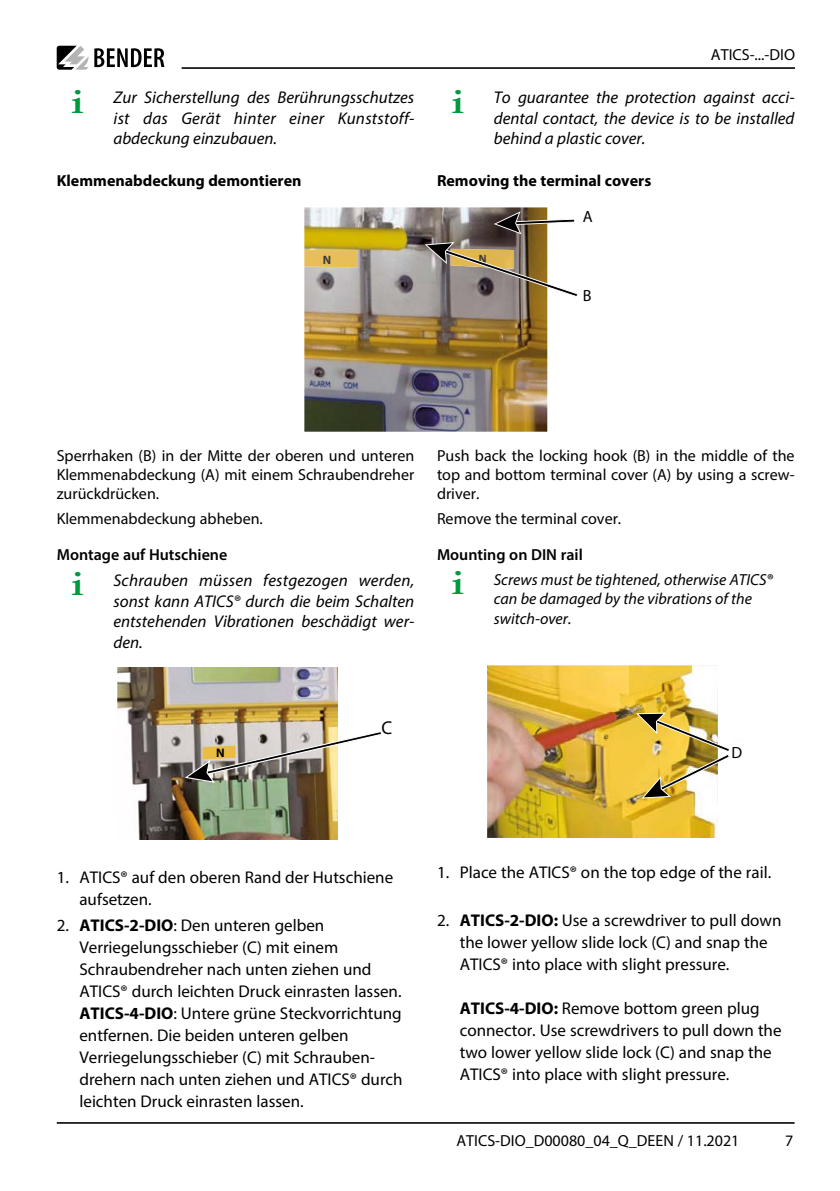
<style>
.page{position:relative;width:840px;height:1191px;background:#fff}
.page>*{position:absolute;margin:0;border:0;box-sizing:border-box;transform-origin:0 0}
.t1{font:700 36px "Garamond";color:#009a3e;scale:1.2 1}
.t2{font:18.6px "Myriad Pro";color:#000}
.t3{font:17px/22px "Myriad Pro";color:#000}
.t4{font:italic 17px/20.4px "Myriad Pro";color:#000;text-align:justify}
.t5{font:16.2px "Myriad Pro";color:#000}
.t6{font:16px/19.2px "Myriad Pro";color:#000;text-align:justify}
.t7{font:italic 16px/19.2px "Myriad Pro";color:#000}
.t8{font:700 16px "Myriad Pro";color:#000}
.t9{font:600 16px "Myriad Pro";color:#000}
.t10{font:700 12.4px "Myriad Pro";color:#000}
.t11{font:700 12.2px "Myriad Pro";color:#3c3b3b}
.t12{font:700 12.2px "Myriad Pro";color:#383736}
.s1{font-family:"Garamond";font-weight:700;font-style:normal;font-size:36px;color:#009a3e}
.s2{font-weight:700}
</style>
<div class="page">
<hr style="left:57px;top:1122px;width:737px;height:1px;background:#000">
<hr style="left:182px;top:67px;width:611px;height:2px;background:#000">
<svg style="left:57px;top:46px;width:107px;height:24px"></svg>
<img style="left:304px;top:207px;width:243px;height:225px">
<svg style="left:493px;top:211px;width:82px;height:23px"></svg>
<img style="left:304px;top:250px;width:52px;height:17px">
<svg style="left:323px;top:256px;width:7px;height:8px"></svg>
<svg style="left:424px;top:242px;width:154px;height:55px"></svg>
<img style="left:117px;top:667px;width:220px;height:172px">
<svg style="left:183px;top:730px;width:199px;height:53px"></svg>
<img style="left:487px;top:666px;width:230px;height:172px">
<img style="left:634px;top:712px;width:96px;height:87px">
<p class="t4" style="left:113px;top:87px;width:302px;text-indent:-42px"><span class="s1">i</span> Zur Sicherstellung des Berührungsschutzes ist das Gerät hinter einer Kunststoff&shy;abdeckung einzubauen.</p>
<p class="t8" style="left:57px;top:170px;width:246px">Klemmenabdeckung demontieren</p>
<p class="t6" style="left:710px;top:45px;width:85px">ATICS-...-DIO</p>
<p class="t4" style="left:493px;top:87px;width:302px;text-indent:-42px"><span class="s1">i</span> To guarantee the protection against acci&shy;dental contact, the device is to be installed behind a plastic cover.</p>
<p class="t8" style="left:437px;top:170px;width:216px">Removing the terminal covers</p>
<p class="t5" style="left:582px;top:207px;width:11px">A</p>
<p class="t11" style="left:322px;top:252px;width:10px">N</p>
<p class="t12" style="left:478px;top:251px;width:10px">N</p>
<p class="t5" style="left:582px;top:285px;width:10px">B</p>
<p class="t6" style="left:57px;top:445px;width:359px">Sperrhaken (B) in der Mitte der oberen und unteren Klemmenabdeckung (A) mit einem Schraubendreher zurückdrücken.</p>
<p class="t6" style="left:57px;top:509px;width:207px">Klemmenabdeckung abheben.</p>
<p class="t9" style="left:57px;top:545px;width:172px">Montage auf Hutschiene</p>
<p class="t4" style="left:113px;top:570px;width:302px;text-indent:-42px"><span class="s1">i</span> Schrauben müssen festgezogen werden, sonst kann ATICS® durch die beim Schalten entstehenden Vibrationen beschädigt wer&shy;den.</p>
<p class="t6" style="left:437px;top:445px;width:359px">Push back the locking hook (B) in the middle of the top and bottom terminal cover (A) by using a screw&shy;driver.</p>
<p class="t6" style="left:437px;top:509px;width:186px">Remove the terminal cover.</p>
<p class="t9" style="left:437px;top:545px;width:147px">Mounting on DIN rail</p>
<h1 class="t1" style="left:451px;top:558px;width:12px">i</h1>
<p class="t7" style="left:493px;top:570px;width:280px">Screws must be tightened, otherwise ATICS® can be damaged by the vibrations of the switch-over.</p>
<p class="t10" style="left:216px;top:744px;width:10px">N</p>
<p class="t2" style="left:381px;top:716px;width:12px">C</p>
<p class="t5" style="left:731px;top:743px;width:12px">D</p>
<p class="t3" style="left:79px;top:866px;width:315px;text-indent:-23px">1. ATICS® auf den oberen Rand der Hutschiene aufsetzen.</p>
<p class="t3" style="left:79px;top:914px;width:324px;text-indent:-23px">2. <span class="s2">ATICS-2-DIO</span>: Den unteren gelben Verriegelungsschieber (C) mit einem Schraubendreher nach unten ziehen und ATICS® durch leichten Druck einrasten lassen.<br><span class="s2">ATICS-4-DIO</span>: Untere grüne Steckvorrichtung entfernen. Die beiden unteren gelben Verriegelungsschieber (C) mit Schrauben&shy;drehern nach unten ziehen und ATICS® durch leichten Druck einrasten lassen.</p>
<p class="t3" style="left:437px;top:861px;width:335px">1. Place the ATICS® on the top edge of the rail.</p>
<p class="t3" style="left:459px;top:909px;width:323px;text-indent:-23px">2. <span class="s2">ATICS-2-DIO:</span> Use a screwdriver to pull down the lower yellow slide lock (C) and snap the<br>ATICS® into place with slight pressure.</p>
<p class="t3" style="left:459px;top:997px;width:323px"><span class="s2">ATICS-4-DIO:</span> Remove bottom green plug connector. Use screwdrivers to pull down the two lower yellow slide lock (C) and snap the ATICS® into place with slight pressure.</p>
<p class="t6" style="left:456px;top:1130px;width:284px">ATICS-DIO_D00080_04_Q_DEEN / 11.2021</p>
<p class="t6" style="left:784px;top:1130px;width:10px">7</p>
</div>
